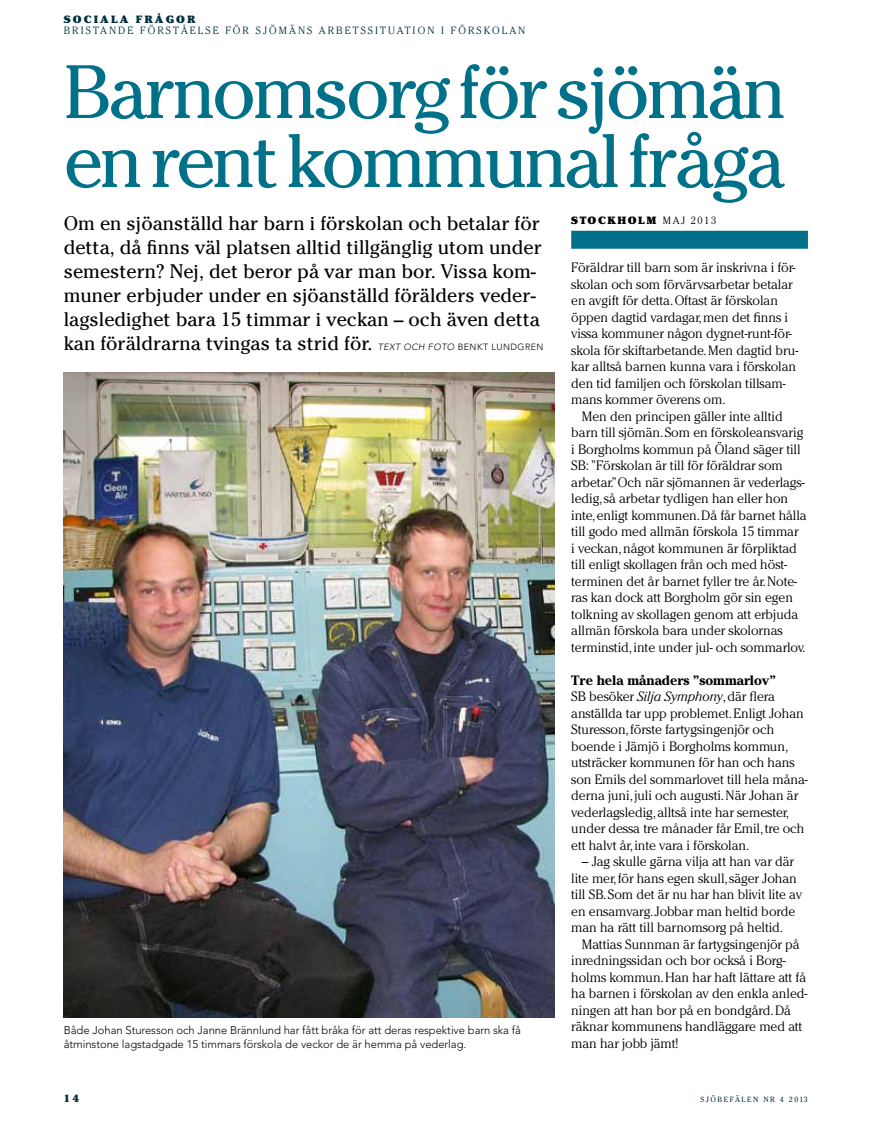
<style>
.page{position:relative;width:893px;height:1127px;background:#fff}
.page>*{position:absolute;margin:0;border:0;box-sizing:border-box;transform-origin:0 0}
.t1{font:75px/69px "Cheltenham";letter-spacing:-.045em;color:#007188}
.t2{font:19.5px/24px "Cheltenham";color:#000}
.t3{font:300 13.5px/16.5px "Cheltenham";letter-spacing:-.005em;color:#000}
.t4{font:300 11.25px/14.2px "Avenir";letter-spacing:-.005em;color:#000}
.t5{font:300 10.5px "Cheltenham";letter-spacing:.2em;color:#00303e}
.t6{font:900 10.5px "Cheltenham";letter-spacing:.2em;color:#00303e}
.t7{font:900 10.5px "Cheltenham";letter-spacing:.15em;color:#000}
.t8{font:300 10.5px "Cheltenham";color:#000}
.t9{font:7.5px "Cheltenham";letter-spacing:.2em;color:#00303e}
.s1{font-family:"Avenir";font-weight:300;font-style:italic;font-size:9px}
.s2{font-family:"Avenir";font-weight:300;font-size:9px}
.s3{font-weight:300}
.s4{font-weight:700}
.s5{font-style:italic}
</style>
<div class="page">
<div style="left:571px;top:231px;width:237px;height:18px;background:#007188"></div>
<img style="left:64px;top:372px;width:490px;height:645px">
<p class="t6" style="left:64px;top:13px;width:133px">SOCI ALA FRÅGOR</p>
<p class="t5" style="left:64px;top:24px;width:9px">bristande</p>
<p class="t5" style="left:140px;top:24px;width:26px">f örst</p>
<p class="t5" style="left:181px;top:24px;width:17px">åelse</p>
<p class="t5" style="left:225px;top:24px;width:63px">för sj ömäns</p>
<p class="t5" style="left:319px;top:24px;width:9px">arbetssituati</p>
<p class="t5" style="left:418px;top:24px;width:59px">on i försk</p>
<p class="t5" style="left:492px;top:24px;width:19px">olan</p>
<h1 class="t1" style="left:64px;top:57px;width:724px">Barnomsorg för sjömän en rent kommunal fråga</h1>
<p class="t2" style="left:64px;top:211px;width:481px">Om en sjöanställd har barn i förskolan och betalar för detta, då finns väl platsen alltid tillgänglig utom under semestern? Nej, det beror på var man bor. Vissa kom&shy;muner erbjuder under en sjöanställd förälders veder&shy;lagsledighet bara 15 timmar i veckan – och även detta kan föräldrarna tvingas ta strid för. <span class="s1">TEXT OCH FOTO</span> <span class="s2">benkt lund gren</span></p>
<p class="t7" style="left:571px;top:214px;width:100px">STOCK HOLM <span class="s3">maj</span></p>
<p class="t8" style="left:691px;top:214px;width:27px">2013</p>
<p class="t3" style="left:571px;top:259px;width:229px">Föräldrar till barn som är inskrivna i för&shy;skolan och som förvärvsarbetar betalar en avgift för detta. Oftast är förskolan öppen dagtid vardagar, men det finns i vissa kommuner någon dygnet-runt-för&shy;skola för skiftarbetande. Men dagtid bru&shy;kar alltså barnen kunna vara i förskolan den tid familjen och förskolan tillsam&shy;mans kommer överens om.</p>
<p class="t3" style="left:571px;top:408px;width:237px;text-indent:11px">Men den principen gäller inte alltid barn till sjömän. Som en förskoleansvarig i Borgholms kommun på Öland säger till SB: ”Förskolan är till för föräldrar som arbetar.” Och när sjömannen är vederlags&shy;ledig, så arbetar tydligen han eller hon inte, enligt kommunen. Då får barnet hålla till godo med allmän förskola 15 timmar<br>i veckan, något kommunen är förpliktad till enligt skollagen från och med höst&shy;terminen det år barnet fyller tre år. Note&shy;ras kan dock att Borgholm gör sin egen tolkning av skollagen genom att erbjuda allmän förskola bara under skolornas terminstid, inte under jul- och sommarlov.</p>
<p class="t3" style="left:571px;top:672px;width:238px"><span class="s4">Tre hela månaders ”sommarlov”<br></span>SB besöker <span class="s5">Silja Symphony</span>, där flera anställda tar upp problemet. Enligt Johan Sturesson, förste fartygsingenjör och boende i Jämjö i Borgholms kommun, utsträcker kommunen för han och hans son Emils del sommarlovet till hela måna&shy;derna juni, juli och augusti. När Johan är vederlagsledig, alltså inte har semester, under dessa tre månader får Emil, tre och ett halvt år, inte vara i förskolan.</p>
<p class="t3" style="left:571px;top:853px;width:232px;text-indent:11px">– Jag skulle gärna vilja att han var där lite mer, för hans egen skull, säger Johan till SB. Som det är nu har han blivit lite av en ensamvarg. Jobbar man heltid borde man ha rätt till barnomsorg på heltid.</p>
<p class="t3" style="left:571px;top:936px;width:238px;text-indent:11px">Mattias Sunnman är fartygsingenjör på inredningssidan och bor också i Borg&shy;holms kommun. Han har haft lättare att få ha barnen i förskolan av den enkla anled&shy;ningen att han bor på en bondgård. Då räknar kommunens handläggare med att man har jobb jämt!</p>
<p class="t4" style="left:64px;top:1023px;width:459px">Både Johan Sturesson och Janne B rännlund har fått bråka för att deras respektive barn ska få åtminstone lagstadgade 15 timmars förskola de veckor de är hemma på vederlag.</p>
<p class="t6" style="left:64px;top:1091px;width:17px">1 4</p>
<p class="t9" style="left:700px;top:1094px;width:109px">sjöbefälen nr 4 2013</p>
</div>
